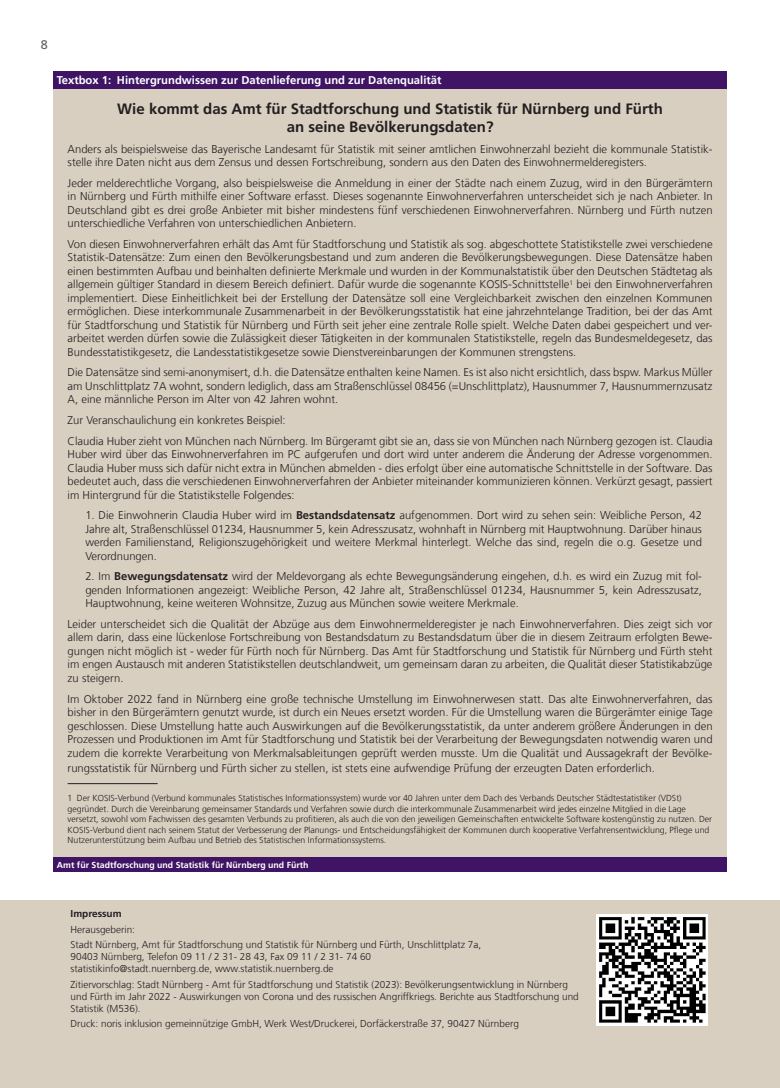
<style>
.page{position:relative;width:780px;height:1088px;background:#fff}
.page>*{position:absolute;margin:0;border:0;box-sizing:border-box;transform-origin:0 0}
.t1{font:700 15px/18px "Frutiger LT Com";color:#231f20;text-align:center}
.t2{font:12.5px "Frutiger LT Com";color:#636366}
.t3{font:300 11.25px/13.5px "Frutiger LT Com";color:#231f20;text-align:justify}
.t4{font:700 11.25px "Frutiger LT Com";color:#fff}
.t5{font:300 10px/12px "Frutiger LT Com";color:#231f20}
.t6{font:700 10px "Frutiger LT Com";color:#231f20}
.t7{font:300 8.75px/10.5px "Frutiger LT Com";color:#231f20}
.t8{font:700 8.75px "Frutiger LT Com";color:#fff}
.s1{font-weight:700}
</style>
<div class="page">
<div style="left:0;top:900px;width:780px;height:188px;background:#d9cfc1"></div>
<img style="left:596px;top:914px;width:111px;height:112px">
<div style="left:53px;top:71px;width:673px;height:18px;background:#3f1464"></div>
<div style="left:53px;top:89px;width:673px;height:768px;background:#d9cfc1"></div>
<hr style="left:68px;top:783px;width:90px;height:1px;background:#231f20">
<div style="left:53px;top:857px;width:673px;height:14px;background:#3f1464"></div>
<p class="t2" style="left:41px;top:37px;width:8px">8</p>
<p class="t4" style="left:57px;top:73px;width:386px">Textbox 1: Hintergrundwissen zur Datenlieferung und zur Datenqualität</p>
<h1 class="t1" style="left:117px;top:100px;width:547px">Wie kommt das Amt für Stadtforschung und Statistik für Nürnberg und Fürth an seine Bevölkerungsdaten?</h1>
<p class="t3" style="left:68px;top:142px;width:646px">Anders als beispielsweise das Bayerische Landesamt für Statistik mit seiner amtlichen Einwohnerzahl bezieht die kommunale Statistik&shy;stelle ihre Daten nicht aus dem Zensus und dessen Fortschreibung, sondern aus den Daten des Einwohnermelderegisters.</p>
<p class="t3" style="left:68px;top:176px;width:646px">Jeder melderechtliche Vorgang, also beispielsweise die Anmeldung in einer der Städte nach einem Zuzug, wird in den Bürgerämtern in Nürnberg und Fürth mithilfe einer Software erfasst. Dieses sogenannte Einwohnerverfahren unterscheidet sich je nach Anbieter. In Deutschland gibt es drei große Anbieter mit bisher mindestens fünf verschiedenen Einwohnerverfahren. Nürnberg und Fürth nutzen unterschiedliche Verfahren von unterschiedlichen Anbietern.</p>
<p class="t3" style="left:68px;top:237px;width:646px">Von diesen Einwohnerverfahren erhält das Amt für Stadtforschung und Statistik als sog. abgeschottete Statistikstelle zwei verschiedene Statistik-Datensätze: Zum einen den Bevölkerungsbestand und zum anderen die Bevölkerungsbewegungen. Diese Datensätze haben einen bestimmten Aufbau und beinhalten definierte Merkmale und wurden in der Kommunalstatistik über den Deutschen Städtetag als allgemein gültiger Standard in diesem Bereich definiert. Dafür wurde die sogenannte KOSIS-Schnittstelle<sup>1</sup> bei den Einwohnerverfahren implementiert. Diese Einheitlichkeit bei der Erstellung der Datensätze soll eine Vergleichbarkeit zwischen den einzelnen Kommunen ermöglichen. Diese interkommunale Zusammenarbeit in der Bevölkerungsstatistik hat eine jahrzehntelange Tradition, bei der das Amt für Stadtforschung und Statistik für Nürnberg und Fürth seit jeher eine zentrale Rolle spielt. Welche Daten dabei gespeichert und ver&shy;arbeitet werden dürfen sowie die Zulässigkeit dieser Tätigkeiten in der kommunalen Statistikstelle, regeln das Bundesmeldegesetz, das Bundesstatistikgesetz, die Landesstatistikgesetze sowie Dienstvereinbarungen der Kommunen strengstens.</p>
<p class="t3" style="left:68px;top:366px;width:646px">Die Datensätze sind semi-anonymisert, d.h. die Datensätze enthalten keine Namen. Es ist also nicht ersichtlich, dass bspw. Markus Müller am Unschlittplatz 7A wohnt, sondern lediglich, dass am Straßenschlüssel 08456 (=Unschlittplatz), Hausnummer 7, Hausnummernzusatz A, eine männliche Person im Alter von 42 Jahren wohnt.</p>
<p class="t3" style="left:68px;top:410px;width:646px;line-height:20.6px">Zur Veranschaulichung ein konkretes Beispiel:<br>Claudia Huber zieht von München nach Nürnberg. Im Bürgeramt gibt sie an, dass sie von München nach Nürnberg gezogen ist. Claudia</p>
<p class="t3" style="left:68px;top:447px;width:646px">Huber wird über das Einwohnerverfahren im PC aufgerufen und dort wird unter anderem die Änderung der Adresse vorgenommen.<br>Claudia Huber muss sich dafür nicht extra in München abmelden - dies erfolgt über eine automatische Schnittstelle in der Software. Das bedeutet auch, dass die verschiedenen Einwohnerverfahren der Anbieter miteinander kommunizieren können. Verkürzt gesagt, passiert im Hintergrund für die Statistikstelle Folgendes:</p>
<p class="t3" style="left:85px;top:509px;width:618px">1. Die Einwohnerin Claudia Huber wird im <span class="s1">Bestandsdatensatz</span> aufgenommen. Dort wird zu sehen sein: Weibliche Person, 42<br>Jahre alt, Straßenschlüssel 01234, Hausnummer 5, kein Adresszusatz, wohnhaft in Nürnberg mit Hauptwohnung. Darüber hinaus werden Familienstand, Religionszugehörigkeit und weitere Merkmal hinterlegt. Welche das sind, regeln die o.g. Gesetze und Verordnungen.</p>
<p class="t3" style="left:85px;top:570px;width:618px">2. Im <span class="s1">Bewegungsdatensatz</span> wird der Meldevorgang als echte Bewegungsänderung eingehen, d.h. es wird ein Zuzug mit fol&shy;genden Informationen angezeigt: Weibliche Person, 42 Jahre alt, Straßenschlüssel 01234, Hausnummer 5, kein Adresszusatz, Hauptwohnung, keine weiteren Wohnsitze, Zuzug aus München sowie weitere Merkmale.</p>
<p class="t3" style="left:68px;top:617px;width:646px">Leider unterscheidet sich die Qualität der Abzüge aus dem Einwohnermelderegister je nach Einwohnerverfahren. Dies zeigt sich vor allem darin, dass eine lückenlose Fortschreibung von Bestandsdatum zu Bestandsdatum über die in diesem Zeitraum erfolgten Bewe&shy;gungen nicht möglich ist - weder für Fürth noch für Nürnberg. Das Amt für Stadtforschung und Statistik für Nürnberg und Fürth steht im engen Austausch mit anderen Statistikstellen deutschlandweit, um gemeinsam daran zu arbeiten, die Qualität dieser Statistikabzüge zu steigern.</p>
<p class="t3" style="left:68px;top:692px;width:646px">Im Oktober 2022 fand in Nürnberg eine große technische Umstellung im Einwohnerwesen statt. Das alte Einwohnerverfahren, das bisher in den Bürgerämtern genutzt wurde, ist durch ein Neues ersetzt worden. Für die Umstellung waren die Bürgerämter einige Tage geschlossen. Diese Umstellung hatte auch Auswirkungen auf die Bevölkerungsstatistik, da unter anderem größere Änderungen in den Prozessen und Produktionen im Amt für Stadtforschung und Statistik bei der Verarbeitung der Bewegungsdaten notwendig waren und zudem die korrekte Verarbeitung von Merkmalsableitungen geprüft werden musste. Um die Qualität und Aussagekraft der Bevölke-</p>
<p class="t3" style="left:68px;top:761px;width:588px">rungsstatistik für Nürnberg und Fürth sicher zu stellen, ist stets eine aufwendige Prüfung der erzeugten Daten erforderlich.</p>
<p class="t7" style="left:68px;top:793px;width:646px">1 Der KOSIS-Verbund (Verbund kommunales Statistisches Informationssystem) wurde vor 40 Jahren unter dem Dach des Verbands Deutscher Städtestatistiker (VDSt) gegründet. Durch die Vereinbarung gemeinsamer Standards und Verfahren sowie durch die interkommunale Zusammenarbeit wird jedes einzelne Mitglied in die Lage versetzt, sowohl vom Fachwissen des gesamten Verbunds zu profitieren, als auch die von den jeweiligen Gemeinschaften entwickelte Software kostengünstig zu nutzen. Der KOSIS-Verbund dient nach seinem Statut der Verbesserung der Planungs- und Entscheidungsfähigkeit der Kommunen durch kooperative Verfahrensentwicklung, Pflege und Nutzerunterstützung beim Aufbau und Betrieb des Statistischen Informationssystems.</p>
<p class="t8" style="left:57px;top:859px;width:253px">Amt für Stadtforschung und Statistik für Nürnberg und Fürth</p>
<p class="t6" style="left:71px;top:908px;width:52px">Impressum</p>
<p class="t5" style="left:71px;top:921px;width:412px;line-height:15.5px">Herausgeberin:<br>Stadt Nürnberg, Amt für Stadtforschung und Statistik für Nürnberg und Fürth, Unschlittplatz 7a,</p>
<p class="t5" style="left:71px;top:951px;width:302px">90403 Nürnberg, Telefon 09 11 / 2 31- 28 43, Fax 09 11 / 2 31- 74 60 statistikinfo@stadt.nuernberg.de, www.statistik.nuernberg.de</p>
<p class="t5" style="left:71px;top:978px;width:509px">Zitiervorschlag: Stadt Nürnberg - Amt für Stadtforschung und Statistik (2023): Bevölkerungsentwicklung in Nürnberg und Fürth im Jahr 2022 - Auswirkungen von Corona und des russischen Angriffkriegs. Berichte aus Stadtforschung und<br>Statistik (M536).</p>
<p class="t5" style="left:71px;top:1018px;width:450px">Druck: noris inklusion gemeinnützige GmbH, Werk West/Druckerei, Dorfäckerstraße 37, 90427 Nürnberg</p>
</div>
